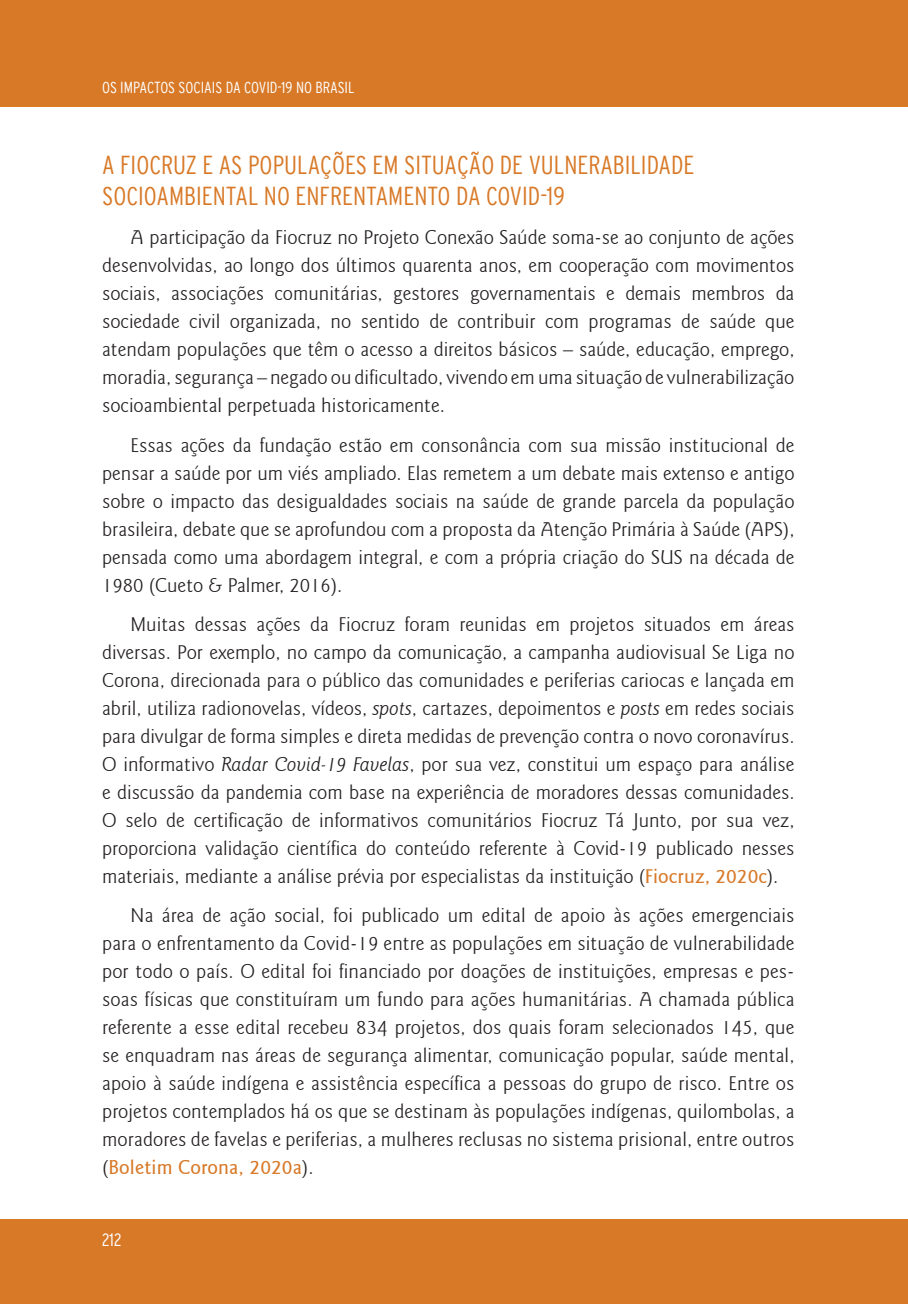
<style>
.page{position:relative;width:908px;height:1304px;background:#fff}
.page>*{position:absolute;margin:0;border:0;box-sizing:border-box;transform-origin:0 0}
.subiitulo_-_nivel_1{font:300 condensed 26px/31.2px "Interstate";color:#d87928}
.corpo_do_texto{font:300 20px/28px "Goudy Sans IT Cby BT";color:#231f20;text-align:justify}
.t1{font:300 condensed 18px "Interstate";color:#fff}
.t2{font:300 condensed 16px "Interstate";color:#fff}
.s1{font-style:italic}
.s2{font-weight:500;color:#d87928}
</style>
<div class="page">
<div style="left:0;top:1219px;width:907px;height:85px;background:#d87928"></div>
<div style="left:0;top:0;width:907px;height:107px;background:#d87928"></div>
<p class="t2" style="left:102px;top:78px;width:254px">OS IMPACTOS SOCIAIS DA COVID-19 NO BRASIL</p>
<p class="subiitulo_-_nivel_1" style="left:102px;top:149px;width:593px">A FIOCRUZ E AS POPULAÇÕES EM SITUAÇÃO DE VULNERABILIDADE<br>SOCIOAMBIENTAL NO ENFRENTAMENTO DA COVID-19</p>
<p class="corpo_do_texto" style="left:102px;top:224px;width:693px;text-indent:28px">A participação da Fiocruz no Projeto Conexão Saúde soma-se ao conjunto de ações desenvolvidas, ao longo dos últimos quarenta anos, em cooperação com movimentos sociais, associações comunitárias, gestores governamentais e demais membros da sociedade civil organizada, no sentido de contribuir com programas de saúde que atendam populações que têm o acesso a direitos básicos – saúde, educação, emprego, moradia, segurança – negado ou dificultado, vivendo em uma situação de vulnerabilização socioambiental perpetuada historicamente.</p>
<p class="corpo_do_texto" style="left:102px;top:431px;width:693px;text-indent:28px">Essas ações da fundação estão em consonância com sua missão institucional de pensar a saúde por um viés ampliado. Elas remetem a um debate mais extenso e antigo sobre o impacto das desigualdades sociais na saúde de grande parcela da população brasileira, debate que se aprofundou com a proposta da Atenção Primária à Saúde (APS), pensada como uma abordagem integral, e com a própria criação do SUS na década de 1980 (Cueto &amp; Palmer, 2016).</p>
<p class="corpo_do_texto" style="left:102px;top:610px;width:693px;text-indent:28px">Muitas dessas ações da Fiocruz foram reunidas em projetos situados em áreas diversas. Por exemplo, no campo da comunicação, a campanha audiovisual Se Liga no Corona, direcionada para o público das comunidades e periferias cariocas e lançada em abril, utiliza radionovelas, vídeos, <span class="s1">spots</span>, cartazes, depoimentos e <span class="s1">posts</span> em redes sociais para divulgar de forma simples e direta medidas de prevenção contra o novo coronavírus.<br>O informativo <span class="s1">Radar Covid-19 Favelas</span>, por sua vez, constitui um espaço para análise e discussão da pandemia com base na experiência de moradores dessas comunidades.<br>O selo de certificação de informativos comunitários Fiocruz Tá Junto, por sua vez, proporciona validação científica do conteúdo referente à Covid-19 publicado nesses materiais, mediante a análise prévia por especialistas da instituição (<span class="s2">Fiocruz, 2020c</span>).</p>
<p class="corpo_do_texto" style="left:102px;top:902px;width:693px;text-indent:28px">Na área de ação social, foi publicado um edital de apoio às ações emergenciais para o enfrentamento da Covid-19 entre as populações em situação de vulnerabilidade por todo o país. O edital foi financiado por doações de instituições, empresas e pes&shy;soas físicas que constituíram um fundo para ações humanitárias. A chamada pública referente a esse edital recebeu 834 projetos, dos quais foram selecionados 145, que se enquadram nas áreas de segurança alimentar, comunicação popular, saúde mental, apoio à saúde indígena e assistência específica a pessoas do grupo de risco. Entre os projetos contemplados há os que se destinam às populações indígenas, quilombolas, a moradores de favelas e periferias, a mulheres reclusas no sistema prisional, entre outros (<span class="s2">Boletim Corona, 2020a</span>).</p>
<p class="t1" style="left:102px;top:1230px;width:21px">212</p>
</div>
